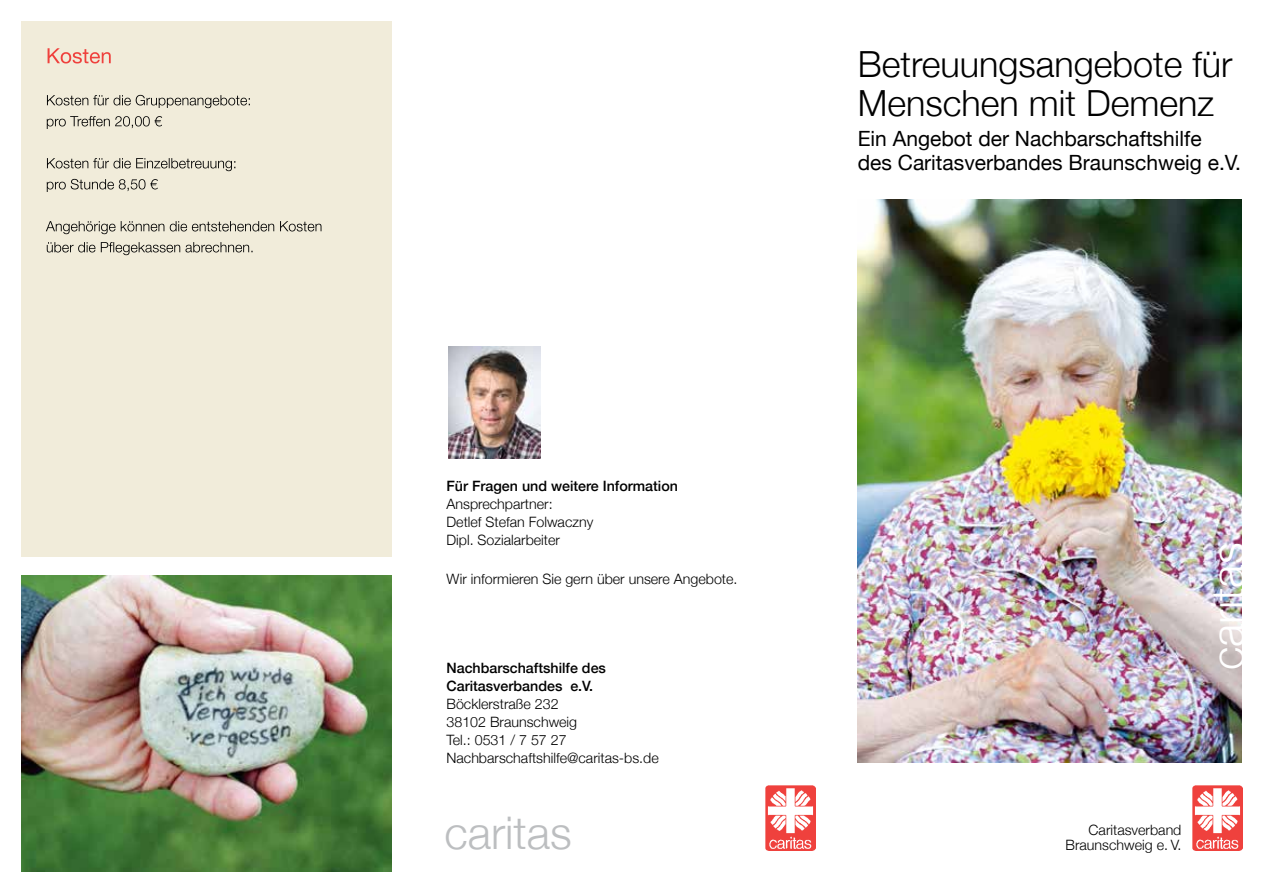
<style>
.page{position:relative;width:1263px;height:893px;background:#fff}
.page>*{position:absolute;margin:0;border:0;box-sizing:border-box;transform-origin:0 0}
.t1{font:300 45px "Helvetica Neue";color:#fff}
.t2{font:300 45px "Helvetica Neue";color:#bcbec0}
.t3{font:300 36px/38.8px "Helvetica Neue";color:#000}
.t4{font:21px/24px "Helvetica Neue";color:#000}
.t5{font:300 14.25px/18px "Helvetica Neue";color:#000}
.t6{font:500 14.25px/18px "Helvetica Neue";color:#000}
</style>
<div class="page">
<img style="left:858px;top:200px;width:384px;height:562px">
<div style="left:21px;top:21px;width:370px;height:536px;background:#f1ecda"></div>
<img style="left:1192px;top:786px;width:50px;height:65px">
<img style="left:766px;top:786px;width:50px;height:65px">
<svg style="left:47px;top:242px;width:206px;height:13px"></svg>
<svg style="left:46px;top:221px;width:275px;height:13px"></svg>
<svg style="left:47px;top:179px;width:111px;height:13px"></svg>
<svg style="left:47px;top:158px;width:188px;height:13px"></svg>
<svg style="left:47px;top:116px;width:115px;height:13px"></svg>
<svg style="left:47px;top:95px;width:203px;height:13px"></svg>
<svg style="left:48px;top:48px;width:63px;height:15px"></svg>
<img style="left:449px;top:347px;width:91px;height:111px">
<img style="left:21px;top:575px;width:370px;height:297px">
<h2 class="t3" style="left:858px;top:43px;width:376px">Betreuungsangebote für<br>Menschen mit Demenz</h2>
<h3 class="t4" style="left:858px;top:128px;width:385px">Ein Angebot der Nachbarschaftshilfe des Caritasverbandes Braunschweig e.V.</h3>
<p class="t6" style="left:446px;top:476px;width:233px">Für Fragen und weitere Information</p>
<p class="t5" style="left:446px;top:494px;width:148px">Ansprechpartner:<br>Detlef Stefan Folwaczny<br>Dipl. Sozialarbeiter</p>
<p class="t5" style="left:446px;top:569px;width:292px">Wir informieren Sie gern über unsere Angebote.</p>
<p class="t6" style="left:446px;top:658px;width:161px">Nachbarschaftshilfe des<br>Caritasverbandes e.V.</p>
<p class="t5" style="left:446px;top:694px;width:214px">Böcklerstraße 232<br>38102 Braunschweig<br>Tel.: 0531 / 7 57 27<br>Nachbarschaftshilfe@caritas-bs.de</p>
<h1 class="t2" style="left:444px;top:797px;width:129px">caritas</h1>
<h1 class="t1" style="left:1191px;top:670px;width:129px;rotate:-90deg">caritas</h1>
<p class="t5" style="left:1065px;top:822px;width:117px;line-height:15px;text-align:right">Caritasverband<br>Braunschweig e. V.</p>
</div>
